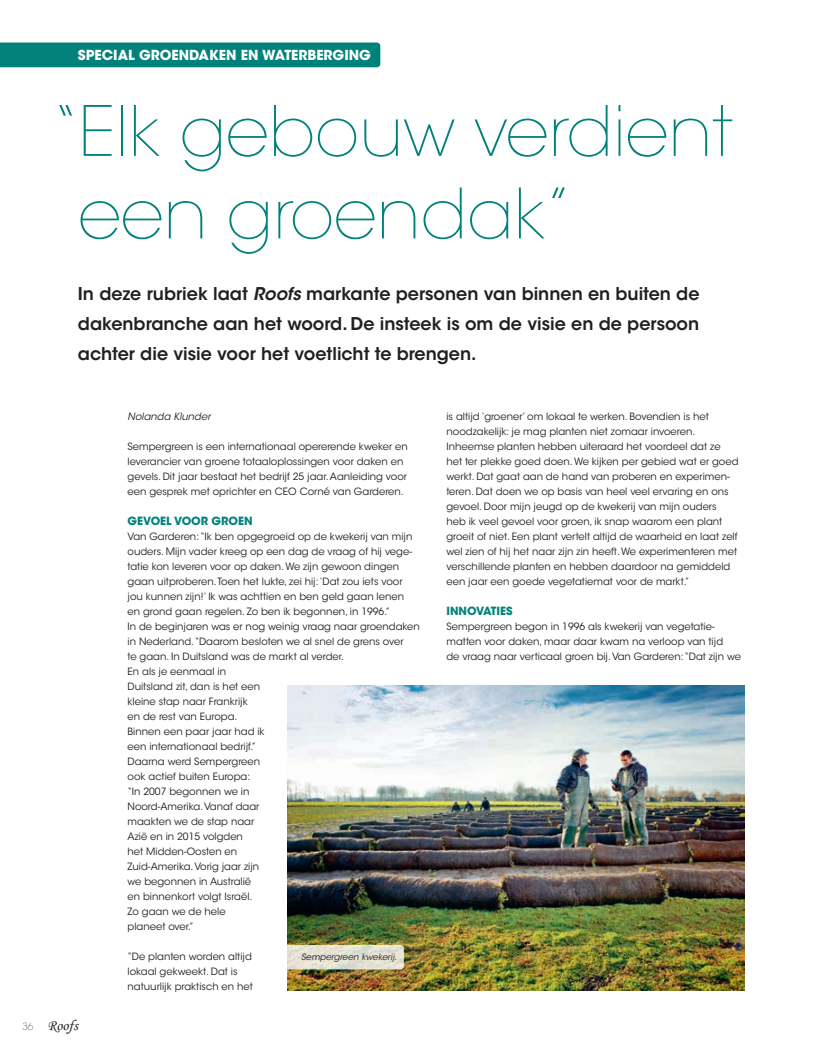
<style>
.page{position:relative;width:815px;height:1063px;background:#fff}
.page>*{position:absolute;margin:0;border:0;box-sizing:border-box;transform-origin:0 0}
.t1{font:200 68.75px/82.5px "ITC Avant Garde Std";color:#00827a}
.t2{font:600 17.5px/30px "ITC Avant Garde Std";color:#231f20;text-align:justify}
.t3{font:15px "Monotype Corsiva";color:#231f20}
.t4{font:700 13.75px "ITC Avant Garde Std";color:#fff}
.t5{font:700 11.25px "ITC Avant Garde Std";color:#00827a}
.t6{font:10px/15px "ITC Avant Garde Std";color:#231f20}
.t7{font:italic 10px "ITC Avant Garde Std";color:#231f20}
.t8{font:italic 8.75px "ITC Avant Garde Std";color:#231f20}
.s1{font-style:italic}
.s2{font-family:"ITC Avant Garde Std";font-weight:200;font-size:10px}
</style>
<div class="page">
<img style="left:287px;top:685px;width:457px;height:305px">
<svg style="left:287px;top:945px;width:117px;height:24px;background:#e3e0d3"></svg>
<div style="left:0;top:43px;width:380px;height:24px;background:#00827a"></div>
<h3 class="t4" style="left:78px;top:46px;width:295px">SPECIAL GROENDAKEN EN WATERBERGING</h3>
<h1 class="t1" style="left:78px;top:92px;width:656px;text-indent:-25px">“Elk gebouw verdient een groendak”</h1>
<h2 class="t2" style="left:78px;top:279px;width:623px">In deze rubriek laat <span class="s1">Roofs</span> markante personen van binnen en buiten de dakenbranche aan het woord. De insteek is om de visie en de persoon achter die visie voor het voetlicht te brengen.</h2>
<h3 class="t3" style="left:22px;top:1017px;width:57px"><span class="s2">36</span> Roofs</h3>
<p class="t7" style="left:128px;top:410px;width:85px">Nolanda Klunder</p>
<p class="t6" style="left:128px;top:439px;width:282px">Sempergreen is een internationaal opererende kweker en leverancier van groene totaaloplossingen voor daken en gevels. Dit jaar bestaat het bedrijf 25 jaar. Aanleiding voor een gesprek met oprichter en CEO Corné van Garderen.</p>
<p class="t5" style="left:128px;top:514px;width:127px">GEVOEL VOOR GROEN</p>
<p class="t6" style="left:128px;top:529px;width:294px">Van Garderen: “Ik ben opgegroeid op de kwekerij van mijn ouders. Mijn vader kreeg op een dag de vraag of hij vege&shy;tatie kon leveren voor op daken. We zijn gewoon dingen gaan uitproberen. Toen het lukte, zei hij: ‘Dat zou iets voor jou kunnen zijn!’ Ik was achttien en ben geld gaan lenen<br>en grond gaan regelen. Zo ben ik begonnen, in 1996.”<br>In de beginjaren was er nog weinig vraag naar groendaken in Nederland.“Daarom besloten we al snel de grens over<br>te gaan. In Duitsland was de markt al verder.<br>En als je eenmaal in<br>Duitsland zit, dan is het een<br>kleine stap naar Frankrijk<br>en de rest van Europa.<br>Binnen een paar jaar had ik<br>een internationaal bedrijf.”<br>Daarna werd Sempergreen<br>ook actief buiten Europa:<br>“In 2007 begonnen we in<br>Noord-Amerika. Vanaf daar<br>maakten we de stap naar<br>Azië en in 2015 volgden<br>het Midden-Oosten en<br>Zuid-Amerika. Vorig jaar zijn<br>we begonnen in Australië<br>en binnenkort volgt Israël.<br>Zo gaan we de hele<br>planeet over.”</p>
<p class="t6" style="left:128px;top:949px;width:127px">“De planten worden altijd lokaal gekweekt. Dat is natuurlijk praktisch en het</p>
<p class="t8" style="left:301px;top:952px;width:97px">Sempergreen kwekerij.</p>
<p class="t6" style="left:446px;top:409px;width:294px">is altijd ‘groener’ om lokaal te werken. Bovendien is het noodzakelijk: je mag planten niet zomaar invoeren.<br>Inheemse planten hebben uiteraard het voordeel dat ze het ter plekke goed doen. We kijken per gebied wat er goed werkt. Dat gaat aan de hand van proberen en experimen&shy;teren. Dat doen we op basis van heel veel ervaring en ons gevoel. Door mijn jeugd op de kwekerij van mijn ouders heb ik veel gevoel voor groen, ik snap waarom een plant groeit of niet. Een plant vertelt altijd de waarheid en laat zelf wel zien of hij het naar zijn zin heeft. We experimenteren met verschillende planten en hebben daardoor na gemiddeld een jaar een goede vegetatiemat voor de markt.”</p>
<p class="t5" style="left:446px;top:604px;width:68px">INNOVATIES</p>
<p class="t6" style="left:446px;top:619px;width:296px">Sempergreen begon in 1996 als kwekerij van vegetatie&shy;matten voor daken, maar daar kwam na verloop van tijd<br>de vraag naar verticaal groen bij. Van Garderen: “Dat zijn we</p>
</div>
